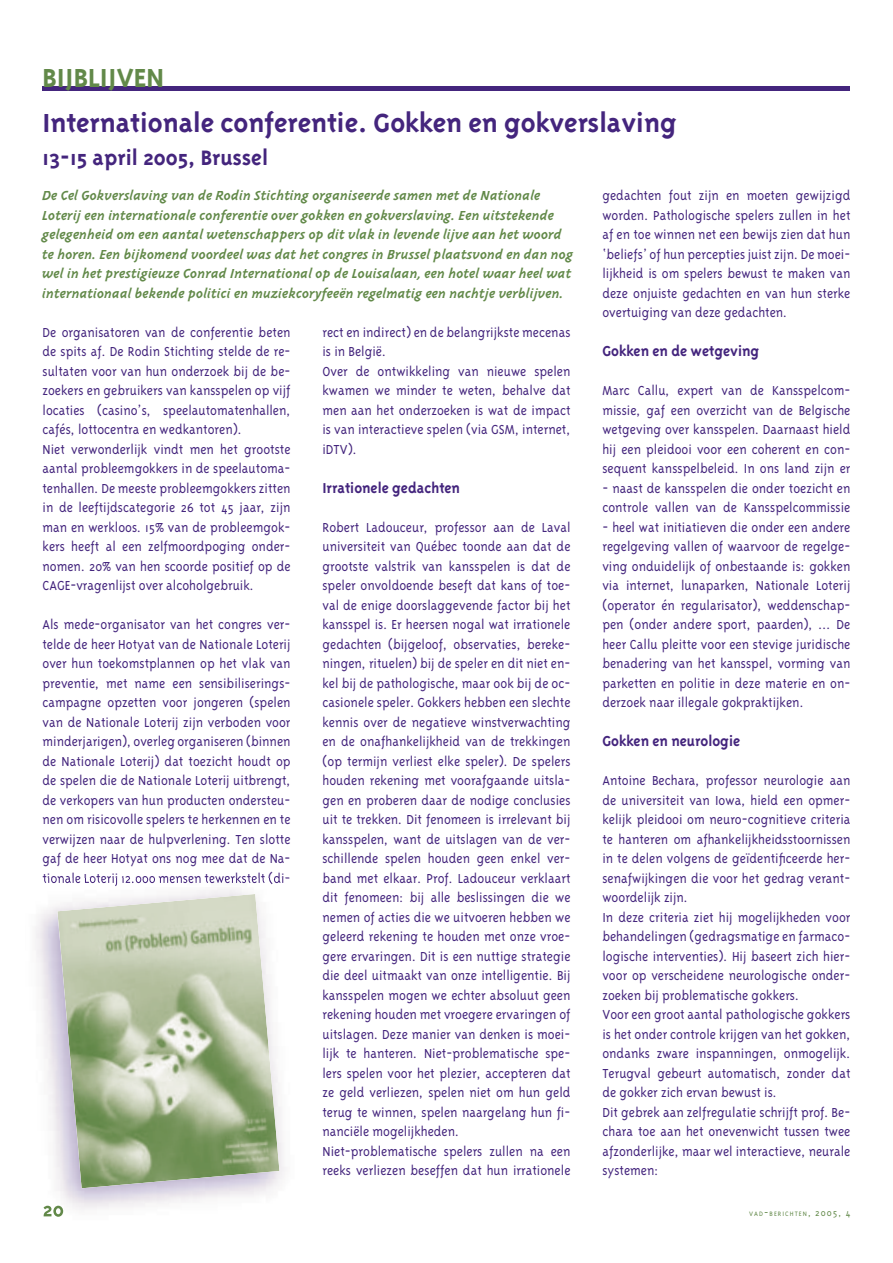
<style>
.page{position:relative;width:893px;height:1263px;background:#fff}
.page>*{position:absolute;margin:0;border:0;box-sizing:border-box;transform-origin:0 0}
.t1{font:700 30px "Triplex";color:#44257d}
.t2{font:700 30px "Triplex";color:#628949}
.t3{font:700 24px "Triplex";color:#44257d}
.t4{font:700 16.5px "Triplex";color:#44257d;scale:.96 1}
.t5{font:300 15px/19.5px "Triplex";color:#44257d;scale:.96 1}
.t6{font:italic 700 15px/19.5px "Triplex";color:#628949}
.t7{font:300 7.35px "Triplex";letter-spacing:.145em;color:#628949}
.s1{font-size:10.5px}
</style>
<div class="page">
<hr style="left:43px;top:87px;width:807px;height:4px;background:#44257d">
<img style="left:44px;top:1206px;width:19px;height:11px">
<img style="left:141px;top:879px;width:143px;height:7px">
<img style="left:44px;top:879px;width:97px;height:7px">
<img style="left:57px;top:894px;width:222px;height:294px">
<h1 class="t2" style="left:43px;top:66px;width:123px">BIJBLIJVEN</h1>
<h1 class="t1" style="left:43px;top:111px;width:636px">Internationale conferentie. Gokken en gokverslaving</h1>
<h2 class="t3" style="left:43px;top:148px;width:227px">13-15 april 2005, Brussel</h2>
<p class="t6" style="left:43px;top:187px;width:533px">De Cel Gokverslaving van de Rodin Stichting organiseerde samen met de Nationale Loterij een internationale conferentie over gokken en gokverslaving. Een uitstekende gelegenheid om een aantal wetenschappers op dit vlak in levende lijve aan het woord te horen. Een bijkomend voordeel was dat het congres in Brussel plaatsvond en dan nog wel in het prestigieuze Conrad International op de Louisalaan, een hotel waar heel wat internationaal bekende politici en muziekcoryfeeën regelmatig een nachtje verblijven.</p>
<p class="t5" style="left:602px;top:187px;width:260px;text-align:justify">gedachten fout zijn en moeten gewijzigd worden. Pathologische spelers zullen in het af en toe winnen net een bewijs zien dat hun ‘beliefs’ of hun percepties juist zijn. De moei&shy;lijkheid is om spelers bewust te maken van deze onjuiste gedachten en van hun sterke overtuiging van deze gedachten.</p>
<p class="t4" style="left:602px;top:345px;width:165px">Gokken en de wetgeving</p>
<p class="t5" style="left:602px;top:382px;width:260px;text-align:justify">Marc Callu, expert van de Kansspelcom&shy;missie, gaf een overzicht van de Belgische wetgeving over kansspelen. Daarnaast hield hij een pleidooi voor een coherent en con&shy;sequent kansspelbeleid. In ons land zijn er</p>
<p class="t5" style="left:602px;top:479px;width:260px">- naast de kansspelen die onder toezicht en controle vallen van de Kansspelcommissie</p>
<p class="t5" style="left:602px;top:518px;width:260px;text-align:justify">- heel wat initiatieven die onder een andere regelgeving vallen of waarvoor de regelge&shy;ving onduidelijk of onbestaande is: gokken via internet, lunaparken, Nationale Loterij (operator én regularisator), weddenschap&shy;pen (onder andere sport, paarden), … De heer Callu pleitte voor een stevige juridische benadering van het kansspel, vorming van parketten en politie in deze materie en on&shy;derzoek naar illegale gokpraktijken.</p>
<p class="t4" style="left:602px;top:735px;width:145px">Gokken en neurologie</p>
<p class="t5" style="left:602px;top:772px;width:260px">Antoine Bechara, professor neurologie aan de universiteit van Iowa, hield een opmer&shy;kelijk pleidooi om neuro-cognitieve criteria te hanteren om afhankelijkheidsstoornissen in te delen volgens de geïdentificeerde her&shy;senafwijkingen die voor het gedrag verant&shy;woordelijk zijn.<br>In deze criteria ziet hij mogelijkheden voor behandelingen (gedragsmatige en farmaco&shy;logische interventies). Hij baseert zich hier&shy;voor op verscheidene neurologische onder&shy;zoeken bij problematische gokkers.<br>Voor een groot aantal pathologische gokkers is het onder controle krijgen van het gokken, ondanks zware inspanningen, onmogelijk.<br>Terugval gebeurt automatisch, zonder dat de gokker zich ervan bewust is.<br>Dit gebrek aan zelfregulatie schrijft prof. Be&shy;chara toe aan het onevenwicht tussen twee afzonderlijke, maar wel interactieve, neurale systemen:</p>
<p class="t5" style="left:322px;top:323px;width:260px">rect en indirect) en de belangrijkste mecenas is in België.<br>Over de ontwikkeling van nieuwe spelen kwamen we minder te weten, behalve dat men aan het onderzoeken is wat de impact is van interactieve spelen (via GSM, internet, iDTV).</p>
<p class="t4" style="left:322px;top:481px;width:145px">Irrationele gedachten</p>
<p class="t5" style="left:322px;top:518px;width:260px">Robert Ladouceur, professor aan de Laval universiteit van Québec toonde aan dat de grootste valstrik van kansspelen is dat de speler onvoldoende beseft dat kans of toe&shy;val de enige doorslaggevende factor bij het kansspel is. Er heersen nogal wat irrationele gedachten (bijgeloof, observaties, bereke&shy;ningen, rituelen) bij de speler en dit niet en&shy;kel bij de pathologische, maar ook bij de oc&shy;casionele speler. Gokkers hebben een slechte kennis over de negatieve winstverwachting en de onafhankelijkheid van de trekkingen (op termijn verliest elke speler). De spelers houden rekening met voorafgaande uitsla&shy;gen en proberen daar de nodige conclusies uit te trekken. Dit fenomeen is irrelevant bij kansspelen, want de uitslagen van de ver&shy;schillende spelen houden geen enkel ver&shy;band met elkaar. Prof. Ladouceur verklaart dit fenomeen: bij alle beslissingen die we nemen of acties die we uitvoeren hebben we geleerd rekening te houden met onze vroe&shy;gere ervaringen. Dit is een nuttige strategie die deel uitmaakt van onze intelligentie. Bij kansspelen mogen we echter absoluut geen rekening houden met vroegere ervaringen of uitslagen. Deze manier van denken is moei&shy;lijk te hanteren. Niet-problematische spe&shy;lers spelen voor het plezier, accepteren dat ze geld verliezen, spelen niet om hun geld terug te winnen, spelen naargelang hun fi&shy;nanciële mogelijkheden.<br>Niet-problematische spelers zullen na een reeks verliezen beseffen dat hun irrationele</p>
<p class="t5" style="left:43px;top:323px;width:260px">De organisatoren van de conferentie beten de spits af. De Rodin Stichting stelde de re&shy;sultaten voor van hun onderzoek bij de be&shy;zoekers en gebruikers van kansspelen op vijf locaties (casino’s, speelautomatenhallen, cafés, lottocentra en wedkantoren).<br>Niet verwonderlijk vindt men het grootste aantal probleemgokkers in de speelautoma&shy;tenhallen. De meeste probleemgokkers zitten in de leeftijdscategorie 26 tot 45 jaar, zijn man en werkloos. 15% van de probleemgok&shy;kers heeft al een zelfmoordpoging onder&shy;nomen. 20% van hen scoorde positief op de CAGE-vragenlijst over alcoholgebruik.</p>
<p class="t5" style="left:43px;top:616px;width:260px;text-align:justify">Als mede-organisator van het congres ver&shy;telde de heer Hotyat van de Nationale Loterij over hun toekomstplannen op het vlak van preventie, met name een sensibiliserings&shy;campagne opzetten voor jongeren (spelen van de Nationale Loterij zijn verboden voor minderjarigen), overleg organiseren (binnen de Nationale Loterij) dat toezicht houdt op de spelen die de Nationale Loterij uitbrengt, de verkopers van hun producten ondersteu&shy;nen om risicovolle spelers te herkennen en te verwijzen naar de hulpverlening. Ten slotte gaf de heer Hotyat ons nog mee dat de Na&shy;tionale Loterij 12.000 mensen tewerkstelt (di-</p>
<p class="t7" style="left:749px;top:1211px;width:103px">VAD<span class="s1">-</span>BERICHTEN<span class="s1">, 2005, 4</span></p>
</div>
